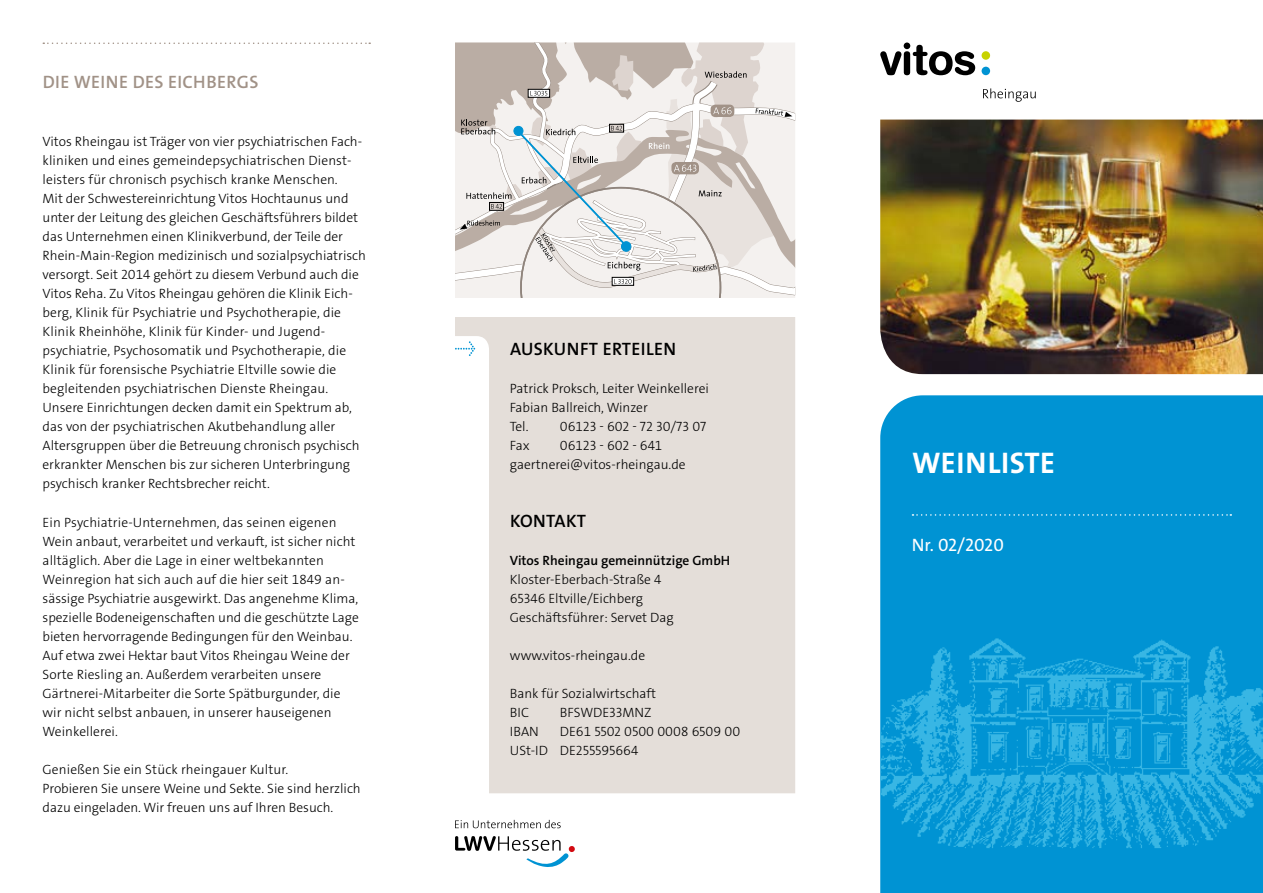
<style>
.page{position:relative;width:1263px;height:893px;background:#fff}
.page>*{position:absolute;margin:0;border:0;box-sizing:border-box;transform-origin:0 0}
.t1{font:700 30px "The Sans Os F";letter-spacing:.02em;color:#fff}
.t2{font:600 18px "The Sans Os F";letter-spacing:.02em;color:#000}
.t3{font:600 18px "The Sans Os F";letter-spacing:.02em;color:#a19287}
.t4{font:18px "The Sans Os F";letter-spacing:.005em;color:#fff}
.t5{font:300 13.5px/19px "The Sans Os F";color:#000}
.t6{font:600 13.5px "The Sans Os F";color:#000}
</style>
<div class="page">
<div style="left:880px;top:395px;width:383px;height:498px;background:#0093d3"></div>
<img style="left:880px;top:626px;width:383px;height:238px">
<img style="left:880px;top:120px;width:383px;height:254px">
<div style="left:981px;top:67px;width:9px;height:8px;background:#0093d3;border-radius:50%"></div>
<svg style="left:981px;top:51px;width:9px;height:9px"></svg>
<svg style="left:880px;top:43px;width:95px;height:32px"></svg>
<svg style="left:983px;top:88px;width:53px;height:14px"></svg>
<svg style="left:912px;top:514px;width:319px;height:2px"></svg>
<svg style="left:455px;top:836px;width:120px;height:31px"></svg>
<svg style="left:455px;top:820px;width:106px;height:8px"></svg>
<svg style="left:455px;top:317px;width:340px;height:476px;fill:#e4ded9"></svg>
<svg style="left:455px;top:341px;width:20px;height:15px"></svg>
<svg style="left:455px;top:43px;width:340px;height:255px"></svg>
<svg style="left:43px;top:43px;width:327px;height:1px"></svg>
<h2 class="t3" style="left:43px;top:71px;width:217px">DIE WEINE DES EICHBERGS</h2>
<p class="t5" style="left:43px;top:132px;width:325px">Vitos Rheingau ist Träger von vier psychiatrischen Fach&shy;kliniken und eines gemeindepsychiatrischen Dienst&shy;leisters für chronisch psychisch kranke Menschen.<br>Mit der Schwestereinrichtung Vitos Hochtaunus und unter der Leitung des gleichen Geschäftsführers bildet das Unternehmen einen Klinikverbund, der Teile der Rhein-Main-Region medizinisch und sozialpsychiatrisch versorgt. Seit 2014 gehört zu diesem Verbund auch die Vitos Reha. Zu Vitos Rheingau gehören die Klinik Eich&shy;berg, Klinik für Psychiatrie und Psychotherapie, die Klinik Rheinhöhe, Klinik für Kinder- und Jugend&shy;psychiatrie, Psychosomatik und Psychotherapie, die Klinik für forensische Psychiatrie Eltville sowie die begleitenden psychiatrischen Dienste Rheingau.<br>Unsere Einrichtungen decken damit ein Spektrum ab, das von der psychiatrischen Akutbehandlung aller Altersgruppen über die Betreuung chronisch psychisch erkrankter Menschen bis zur sicheren Unterbringung psychisch kranker Rechtsbrecher reicht.</p>
<p class="t5" style="left:43px;top:513px;width:318px">Ein Psychiatrie-Unternehmen, das seinen eigenen Wein anbaut, verarbeitet und verkauft, ist sicher nicht alltäglich. Aber die Lage in einer weltbekannten Weinregion hat sich auch auf die hier seit 1849 an&shy;sässige Psychiatrie ausgewirkt. Das angenehme Klima, spezielle Bodeneigenschaften und die geschützte Lage bieten hervorragende Bedingungen für den Weinbau.<br>Auf etwa zwei Hektar baut Vitos Rheingau Weine der Sorte Riesling an. Außerdem verarbeiten unsere Gärtnerei-Mitarbeiter die Sorte Spätburgunder, die wir nicht selbst anbauen, in unserer hauseigenen Weinkellerei.</p>
<p class="t5" style="left:43px;top:760px;width:320px">Genießen Sie ein Stück rheingauer Kultur.<br>Probieren Sie unsere Weine und Sekte. Sie sind herzlich dazu eingeladen. Wir freuen uns auf Ihren Besuch.</p>
<h2 class="t2" style="left:510px;top:337px;width:168px">AUSKUNFT ERTEILEN</h2>
<p class="t5" style="left:510px;top:379px;width:201px">Patrick Proksch, Leiter Weinkellerei<br>Fabian Ballreich, Winzer<br>Tel.</p>
<p class="t5" style="left:560px;top:417px;width:148px">06123 - 602 - 72 30/73 07</p>
<p class="t5" style="left:510px;top:436px;width:177px;text-indent:50px">06123 - 602 - 641 gaertnerei@vitos-rheingau.de</p>
<p class="t5" style="left:510px;top:436px;width:21px">Fax</p>
<h2 class="t2" style="left:510px;top:509px;width:78px">KONTAKT</h2>
<p class="t6" style="left:510px;top:551px;width:222px">Vitos Rheingau gemeinnützige GmbH</p>
<p class="t5" style="left:510px;top:570px;width:165px">Kloster-Eberbach-Straße 4<br>65346 Eltville/Eichberg<br>Geschäftsführer: Servet Dag</p>
<p class="t5" style="left:510px;top:646px;width:137px">www.vitos-rheingau.de</p>
<p class="t5" style="left:510px;top:684px;width:148px">Bank für Sozialwirtschaft<br>BIC</p>
<p class="t5" style="left:560px;top:703px;width:93px">BFSWDE33MNZ</p>
<p class="t5" style="left:510px;top:722px;width:232px;text-indent:50px">DE61 5502 0500 0008 6509 00<br>USt-ID DE255595664</p>
<p class="t5" style="left:510px;top:722px;width:30px">IBAN</p>
<h1 class="t1" style="left:912px;top:443px;width:144px">WEINLISTE</h1>
<h2 class="t4" style="left:912px;top:533px;width:94px">Nr. 02/2020</h2>
</div>
